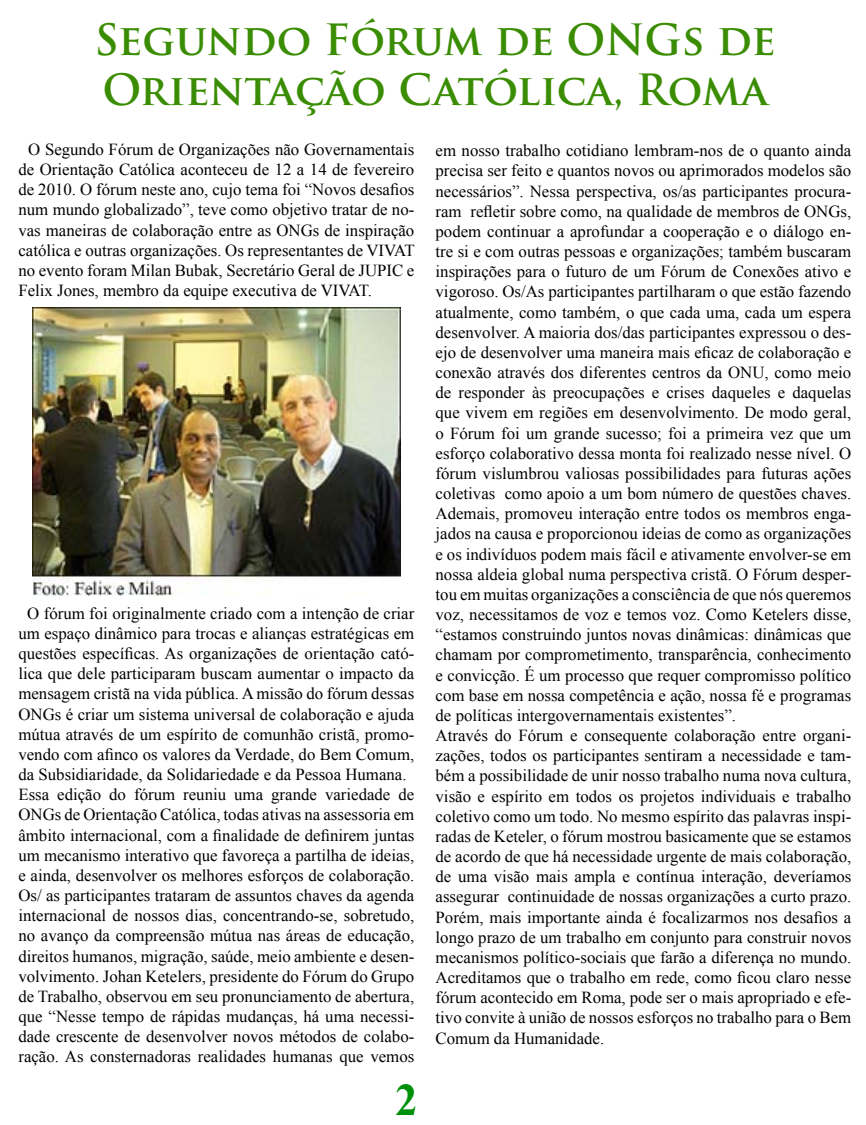
<style>
.page{position:relative;width:866px;height:1125px;background:#fff}
.page>*{position:absolute;margin:0;border:0;box-sizing:border-box;transform-origin:0 0}
.t1{font:700 45px "Times New Roman";color:#00910a}
.t2{font:700 42px/50.4px "Trajan Pro";letter-spacing:-.005em;color:#3a8d02}
.t3{font:16.8px/20.1px "Times New Roman";color:#000;text-align:justify}
</style>
<div class="page">
<img style="left:32px;top:307px;width:368px;height:288px">
<h2 class="t2" style="left:95px;top:15px;width:682px">Segundo Fórum de ONGs de<br>Orientação Católica, Roma</h2>
<p class="t3" style="left:18px;top:139px;width:397px;text-indent:10px">O Segundo Fórum de Organizações não Governamentais de Orientação Católica aconteceu de 12 a 14 de fevereiro de 2010. O fórum neste ano, cujo tema foi “Novos desafios num mundo globalizado”, teve como objetivo tratar de no&shy;vas maneiras de colaboração entre as ONGs de inspiração católica e outras organizações. Os representantes de VIVAT no evento foram Milan Bubak, Secretário Geral de JUPIC e Felix Jones, membro da equipe executiva de VIVAT.</p>
<p class="t3" style="left:435px;top:140px;width:417px;text-align:left">em nosso trabalho cotidiano lembram-nos de o quanto ainda precisa ser feito e quantos novos ou aprimorados modelos são necessários”. Nessa perspectiva, os/as participantes procura&shy;ram refletir sobre como, na qualidade de membros de ONGs, podem continuar a aprofundar a cooperação e o diálogo en&shy;tre si e com outras pessoas e organizações; também buscaram inspirações para o futuro de um Fórum de Conexões ativo e vigoroso. Os/As participantes partilharam o que estão fazendo atualmente, como também, o que cada uma, cada um espera desenvolver. A maioria dos/das participantes expressou o des&shy;ejo de desenvolver uma maneira mais eficaz de colaboração e conexão através dos diferentes centros da ONU, como meio de responder às preocupações e crises daqueles e daquelas que vivem em regiões em desenvolvimento. De modo geral, o Fórum foi um grande sucesso; foi a primeira vez que um esforço colaborativo dessa monta foi realizado nesse nível. O fórum vislumbrou valiosas possibilidades para futuras ações coletivas como apoio a um bom número de questões chaves.<br>Ademais, promoveu interação entre todos os membros enga&shy;jados na causa e proporcionou ideias de como as organizações e os indivíduos podem mais fácil e ativamente envolver-se em nossa aldeia global numa perspectiva cristã. O Fórum desper&shy;tou em muitas organizações a consciência de que nós queremos voz, necessitamos de voz e temos voz. Como Ketelers disse, “estamos construindo juntos novas dinâmicas: dinâmicas que chamam por comprometimento, transparência, conhecimento e convicção. É um processo que requer compromisso político com base em nossa competência e ação, nossa fé e programas de políticas intergovernamentais existentes”.<br>Através do Fórum e consequente colaboração entre organi&shy;zações, todos os participantes sentiram a necessidade e tam&shy;bém a possibilidade de unir nosso trabalho numa nova cultura, visão e espírito em todos os projetos individuais e trabalho coletivo como um todo. No mesmo espírito das palavras inspi&shy;radas de Keteler, o fórum mostrou basicamente que se estamos de acordo de que há necessidade urgente de mais colaboração, de uma visão mais ampla e contínua interação, deveríamos assegurar continuidade de nossas organizações a curto prazo.<br>Porém, mais importante ainda é focalizarmos nos desafios a longo prazo de um trabalho em conjunto para construir novos mecanismos político-sociais que farão a diferença no mundo.<br>Acreditamos que o trabalho em rede, como ficou claro nesse fórum acontecido em Roma, pode ser o mais apropriado e efe&shy;tivo convite à união de nossos esforços no trabalho para o Bem Comum da Humanidade.</p>
<p class="t3" style="left:18px;top:603px;width:397px;text-align:center">O fórum foi originalmente criado com a intenção de criar um espaço dinâmico para trocas e alianças estratégicas em questões específicas. As organizações de orientação cató&shy;lica que dele participaram buscam aumentar o impacto da mensagem cristã na vida pública. A missão do fórum dessas ONGs é criar um sistema universal de colaboração e ajuda mútua através de um espírito de comunhão cristã, promo&shy;vendo com afinco os valores da Verdade, do Bem Comum, da Subsidiaridade, da Solidariedade e da Pessoa Humana.<br>Essa edição do fórum reuniu uma grande variedade de ONGs de Orientação Católica, todas ativas na assessoria em âmbito internacional, com a finalidade de definirem juntas um mecanismo interativo que favoreça a partilha de ideias, e ainda, desenvolver os melhores esforços de colaboração.<br>Os/ as participantes trataram de assuntos chaves da agenda internacional de nossos dias, concentrando-se, sobretudo, no avanço da compreensão mútua nas áreas de educação, direitos humanos, migração, saúde, meio ambiente e desen&shy;volvimento. Johan Ketelers, presidente do Fórum do Grupo de Trabalho, observou em seu pronunciamento de abertura, que “Nesse tempo de rápidas mudanças, há uma necessi&shy;dade crescente de desenvolver novos métodos de colabo&shy;ração. As consternadoras realidades humanas que vemos</p>
<h1 class="t1" style="left:395px;top:1069px;width:24px">2</h1>
</div>
